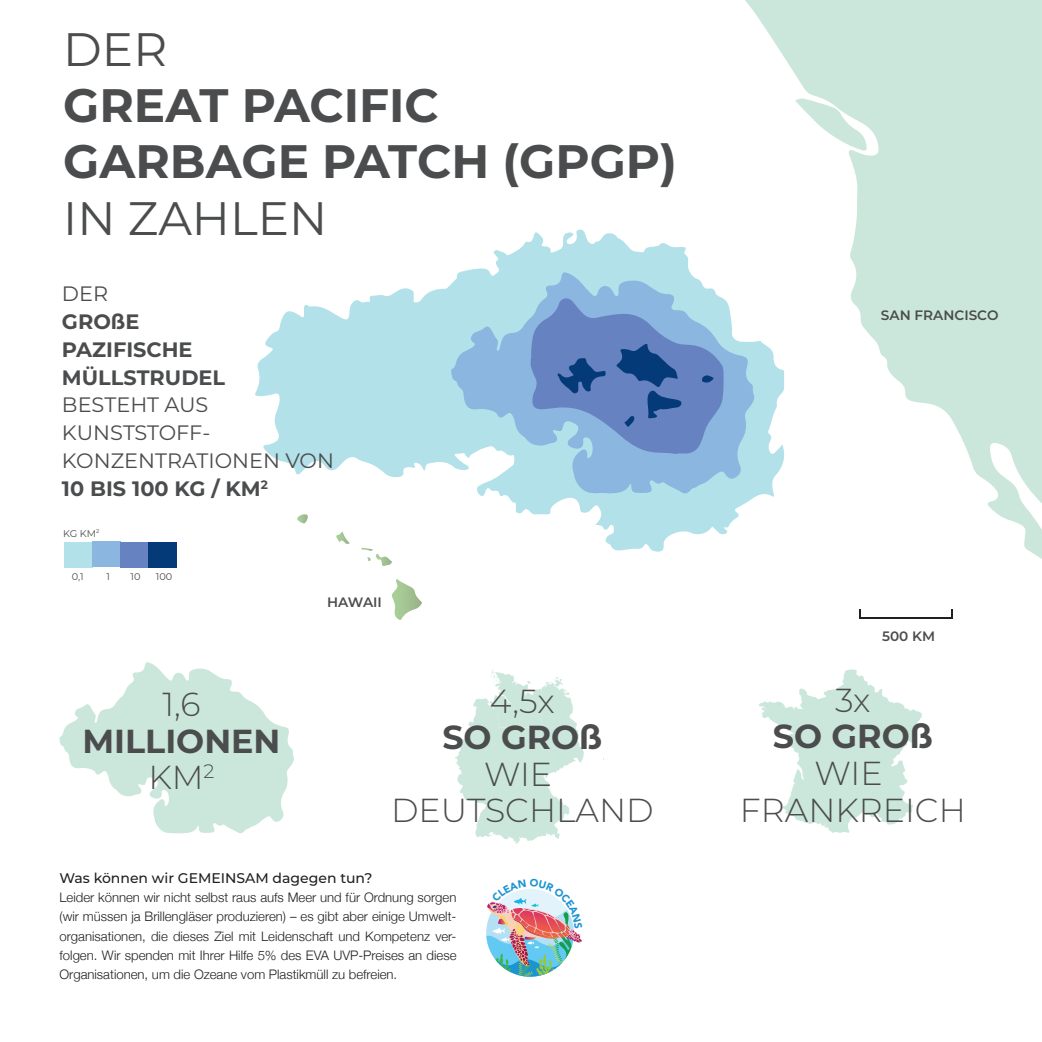
<style>
.page{position:relative;width:1042px;height:1042px;background:#fff}
.page>*{position:absolute;margin:0;border:0;box-sizing:border-box;transform-origin:0 0}
.t1{font:700 46.9px/56.2px "Montserrat";color:#4b4c4d}
.t2{font:46.9px "Montserrat";color:#4b4c4d}
.t3{font:300 33.25px/36.6px "Montserrat";color:#4b4c4d;text-align:center}
.t4{font:700 33.25px/36.6px "Montserrat";color:#4b4c4d;text-align:center}
.t5{font:20.82px/27.8px "Montserrat";color:#4b4c4d}
.t6{font:700 20.82px/27.8px "Montserrat";color:#4b4c4d}
.t7{font:500 14px "Montserrat";color:#231f20}
.t8{font:600 13.65px "Montserrat";color:#4b4c4d}
.t9{font:300 13.12px/19.2px "Helvetica Neue";color:#231f20;text-align:justify}
.t10{font:9.8px "Montserrat";color:#4b4c4d}
.s1{font-weight:700}
.s2{font-weight:300}
</style>
<div class="page">
<svg style="left:255px;top:229px;width:488px;height:323px"></svg>
<svg style="left:451px;top:272px;width:292px;height:223px;fill:#b3e1e9"></svg>
<svg style="left:531px;top:296px;width:193px;height:158px"></svg>
<svg style="left:392px;top:579px;width:30px;height:41px"></svg>
<svg style="left:335px;top:531px;width:15px;height:13px"></svg>
<svg style="left:297px;top:514px;width:11px;height:9px"></svg>
<svg style="left:361px;top:548px;width:31px;height:18px"></svg>
<svg style="left:743px;top:0;width:299px;height:559px;fill:#cbe7dc"></svg>
<svg style="left:795px;top:99px;width:72px;height:52px"></svg>
<svg style="left:60px;top:662px;width:234px;height:171px"></svg>
<svg style="left:759px;top:669px;width:163px;height:164px"></svg>
<hr style="left:860px;top:617px;width:93px;height:2px;background:#231f20">
<svg style="left:859px;top:609px;width:2px;height:10px"></svg>
<svg style="left:951px;top:609px;width:2px;height:8px"></svg>
<div style="left:64px;top:542px;width:28px;height:25px;background:#b3e1e9"></div>
<div style="left:92px;top:541px;width:28px;height:26px;background:#8ab6e0"></div>
<div style="left:120px;top:542px;width:29px;height:25px;background:#6682c1"></div>
<div style="left:148px;top:542px;width:29px;height:25px;background:#053a79"></div>
<svg style="left:455px;top:669px;width:129px;height:175px"></svg>
<img style="left:486px;top:889px;width:96px;height:87px">
<h1 class="t2" style="left:63px;top:17px;width:105px">DER</h1>
<h1 class="t1" style="left:63px;top:75px;width:615px">GREAT PACIFIC<br>GARBAGE PATCH (GPGP)</h1>
<h1 class="t2" style="left:63px;top:186px;width:265px">IN ZAHLEN</h1>
<h3 class="t5" style="left:62px;top:279px;width:48px">DER</h3>
<h3 class="t6" style="left:62px;top:307px;width:165px">GROßE<br>PAZIFISCHE<br>MÜLLSTRUDEL</h3>
<h3 class="t5" style="left:62px;top:390px;width:273px">BESTEHT AUS<br>KUNSTSTOFF-<br>KONZENTRATIONEN VON<br><span class="s1">10 BIS 100 KG / KM</span><sup>2</sup></h3>
<p class="t10" style="left:63px;top:526px;width:38px">KG KM<sup>2</sup></p>
<p class="t10" style="left:72px;top:570px;width:13px">0,1</p>
<p class="t10" style="left:107px;top:570px;width:5px">1</p>
<p class="t10" style="left:131px;top:570px;width:11px">10</p>
<p class="t10" style="left:156px;top:570px;width:18px">100</p>
<h2 class="t3" style="left:162px;top:685px;width:40px">1,6</h2>
<h2 class="t4" style="left:82px;top:721px;width:199px">MILLIONEN<br><span class="s2">KM</span><sup>2</sup></h2>
<p class="t8" style="left:327px;top:592px;width:56px">HAWAII</p>
<h2 class="t3" style="left:490px;top:681px;width:66px">4,5x</h2>
<h2 class="t4" style="left:442px;top:717px;width:161px">SO GROß</h2>
<h2 class="t3" style="left:391px;top:755px;width:264px">WIE<br>DEUTSCHLAND</h2>
<p class="t7" style="left:60px;top:868px;width:314px">Was können wir GEMEINSAM dagegen tun?</p>
<p class="t9" style="left:60px;top:887px;width:398px">Leider können wir nicht selbst raus aufs Meer und für Ordnung sorgen (wir müssen ja Brillengläser produzieren) – es gibt aber einige Umwelt&shy;organisationen, die dieses Ziel mit Leidenschaft und Kompetenz ver&shy;folgen. Wir spenden mit Ihrer Hilfe 5% des EVA UVP-Preises an diese Organisationen, um die Ozeane vom Plastikmüll zu befreien.</p>
<p class="t8" style="left:881px;top:305px;width:119px">SAN FRANCISCO</p>
<p class="t8" style="left:882px;top:626px;width:55px">500 KM</p>
<h2 class="t3" style="left:835px;top:680px;width:37px">3x</h2>
<h2 class="t4" style="left:773px;top:716px;width:161px">SO GROß</h2>
<h2 class="t3" style="left:740px;top:754px;width:227px">WIE<br>FRANKREICH</h2>
</div>
